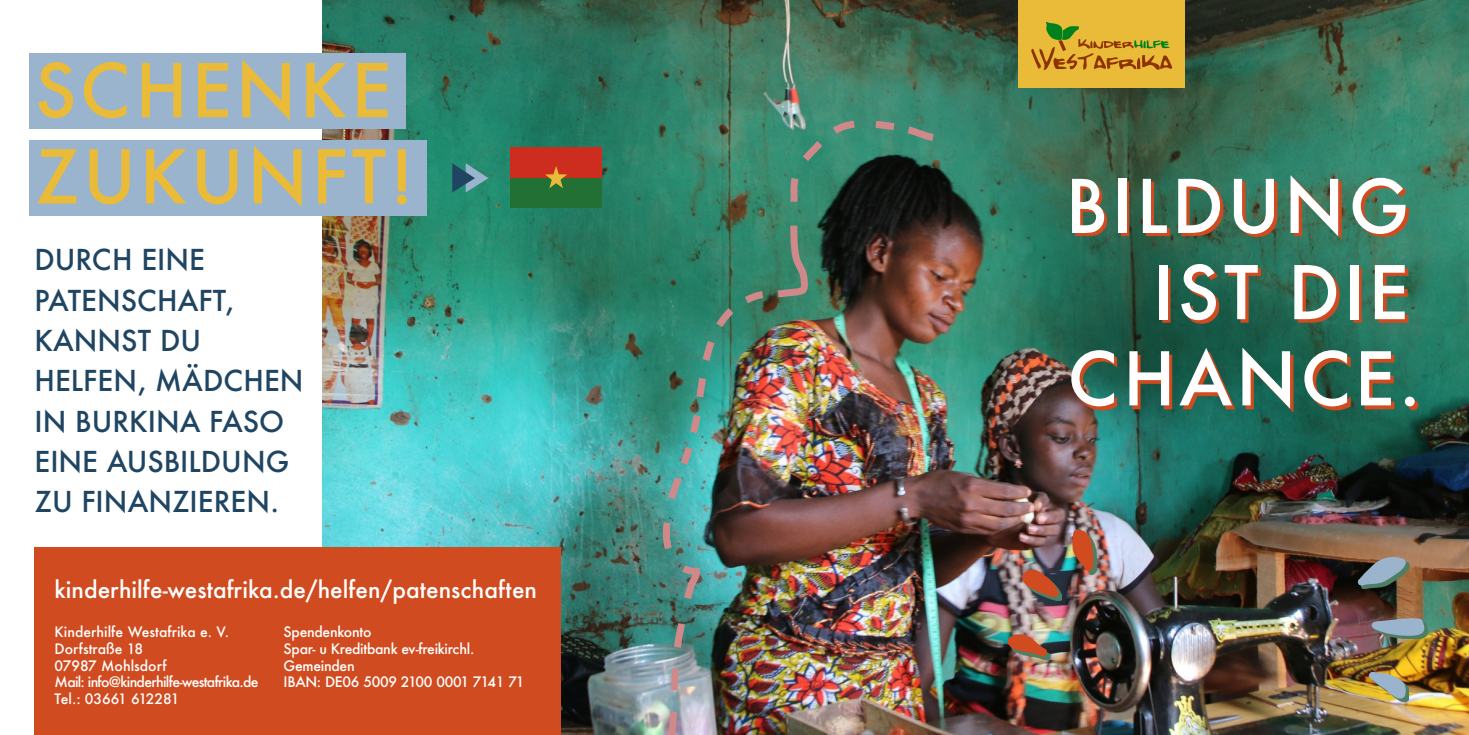
<style>
.page{position:relative;width:1469px;height:735px;background:#fff}
.page>*{position:absolute;margin:0;border:0;box-sizing:border-box;transform-origin:0 0}
.t1{font:500 71.75px/86.1px "Futura";letter-spacing:.05em;color:#fff;text-align:right}
.t2{font:500 71.75px/86.1px "Futura";letter-spacing:.05em;color:#eabb38}
.t3{font:500 28px/40.2px "Futura";color:#1f4562}
.t4{font:500 22.75px "Futura";color:#fff}
.t5{font:500 14px/16.8px "Futura";color:#fff}
.t6{font:500 14px/16.8px "Futura";letter-spacing:-.02em;color:#fff}
</style>
<div class="page">
<img style="left:322px;top:0;width:1146px;height:734px">
<div style="left:35px;top:547px;width:526px;height:187px;background:#d04b1f"></div>
<svg style="left:1074px;top:178px;width:344px;height:234px;background:#4a6147"></svg>
<div style="left:1018px;top:0;width:166px;height:88px;background:#eabb38"></div>
<svg style="left:1031px;top:22px;width:141px;height:48px"></svg>
<div style="left:30px;top:53px;width:376px;height:75px;background:#9ab4cd"></div>
<div style="left:30px;top:140px;width:397px;height:75px;background:#9ab4cd"></div>
<div style="left:40px;top:63px;width:370px;height:147px;background:#9ab4cd"></div>
<img style="left:659px;top:116px;width:281px;height:618px">
<svg style="left:1352px;top:551px;width:58px;height:40px;background:#75726b"></svg>
<svg style="left:1424px;top:621px;width:3px;height:18px"></svg>
<svg style="left:1365px;top:615px;width:59px;height:25px"></svg>
<svg style="left:1372px;top:675px;width:37px;height:26px"></svg>
<svg style="left:1362px;top:665px;width:43px;height:34px"></svg>
<svg style="left:1070px;top:526px;width:27px;height:50px"></svg>
<svg style="left:1009px;top:567px;width:54px;height:34px;background:#90655a"></svg>
<img style="left:1003px;top:629px;width:49px;height:33px">
<div style="left:510px;top:178px;width:91px;height:30px;background:#227034"></div>
<div style="left:510px;top:147px;width:91px;height:31px;background:#cd2d1e"></div>
<svg style="left:545px;top:166px;width:22px;height:22px"></svg>
<svg style="left:452px;top:163px;width:36px;height:29px"></svg>
<h1 class="t2" style="left:35px;top:46px;width:380px">SCHENKE<br>ZUKUNFT!</h1>
<h2 class="t3" style="left:35px;top:239px;width:270px">DURCH EINE<br>PATENSCHAFT,<br>KANNST DU<br>HELFEN, MÄDCHEN<br>IN BURKINA FASO<br>EINE AUSBILDUNG<br>ZU FINANZIEREN.</h2>
<h3 class="t4" style="left:55px;top:573px;width:484px">kinderhilfe-westafrika.de/helfen/patenschaften</h3>
<p class="t5" style="left:55px;top:622px;width:205px">Kinderhilfe Westafrika e. V.<br>Dorfstraße 18<br>07987 Mohlsdorf<br>Mail: info@kinderhilfe-westafrika.de<br>Tel.: 03661 612281</p>
<p class="t6" style="left:284px;top:622px;width:242px">Spendenkonto<br>Spar- u Kreditbank ev-freikirchl.<br>Gemeinden<br>IBAN: DE06 5009 2100 0001 7141 71</p>
<h1 class="t1" style="left:1065px;top:162px;width:357px">BILDUNG<br>IST DIE<br>CHANCE.</h1>
</div>
